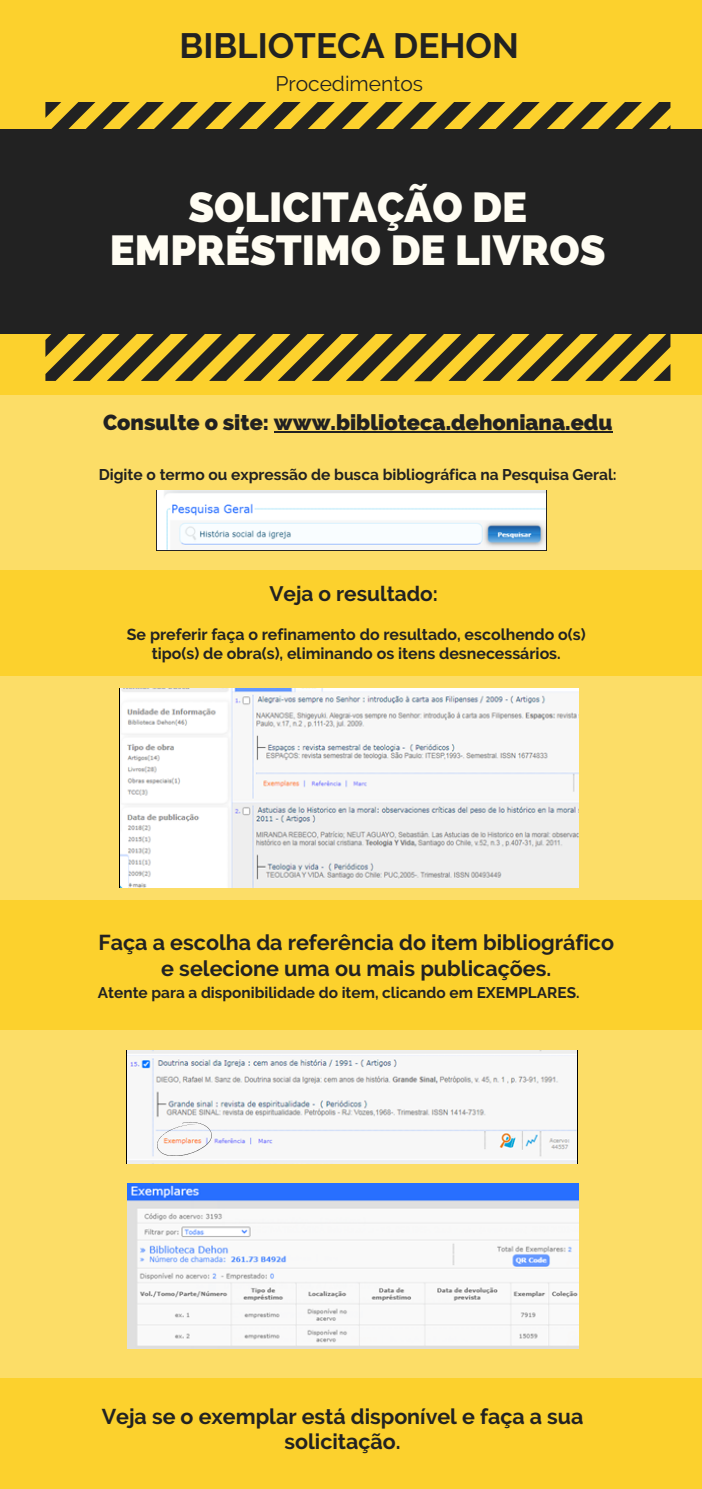
<style>
.page{position:relative;width:702px;height:1489px;background:#fff}
.page>*{position:absolute;margin:0;border:0;box-sizing:border-box;transform-origin:0 0}
.t1{font:800 41.75px/42.5px "Raleway";color:#fffdf3;text-align:center}
.t2{font:700 35px "Raleway";color:#222}
.t3{font:800 21.75px "Raleway";color:#212121}
.t4{font:700 21.5px/25.5px "Raleway";color:#222;text-align:center}
.t5{font:21px "Raleway";color:#222}
.t6{font:700 20.75px "Raleway";color:#222}
.t7{font:700 16px/19px "Raleway";color:#222;text-align:center}
.t8{font:700 15.5px "Raleway";color:#212121}
.t9{font:700 15.25px "Raleway";color:#222}
</style>
<div class="page">
<div style="left:0;top:0;width:701px;height:1489px;background:#fcd12d"></div>
<svg style="left:45px;top:102px;width:625px;height:279px"></svg>
<div style="left:0;top:129px;width:701px;height:204px;background:#222"></div>
<div style="left:0;top:395px;width:701px;height:175px;background:#fcdd67"></div>
<div style="left:0;top:676px;width:701px;height:223px;background:#fcdd67"></div>
<div style="left:0;top:1030px;width:701px;height:348px;background:#fcdd67"></div>
<img style="left:157px;top:491px;width:389px;height:60px">
<img style="left:120px;top:688px;width:458px;height:199px">
<img style="left:126px;top:1050px;width:451px;height:113px">
<img style="left:127px;top:1183px;width:451px;height:166px">
<hr style="left:274px;top:431px;width:338px;height:2px;background:#212121">
<svg style="left:157px;top:1122px;width:55px;height:34px;background:#efebea"></svg>
<h2 class="t2" style="left:179px;top:25px;width:341px">BIBLIOTECA DEHON</h2>
<p class="t5" style="left:275px;top:71px;width:149px">Procedimentos</p>
<h1 class="t1" style="left:110px;top:186px;width:497px">SOLICITAÇÃO DE<br>EMPRÉSTIMO DE LIVROS</h1>
<p class="t3" style="left:103px;top:409px;width:510px">Consulte o site: www.biblioteca.dehoniana.edu</p>
<p class="t8" style="left:99px;top:466px;width:519px">Digite o termo ou expressão de busca bibliográfica na Pesquisa Geral:</p>
<p class="t6" style="left:269px;top:582px;width:170px">Veja o resultado:</p>
<p class="t7" style="left:127px;top:625px;width:460px">Se preferir faça o refinamento do resultado, escolhendo o(s) tipo(s) de obra(s), eliminando os itens desnecessários.</p>
<p class="t4" style="left:98px;top:930px;width:517px">Faça a escolha da referência do item bibliográfico e selecione uma ou mais publicações.</p>
<p class="t9" style="left:98px;top:984px;width:483px">Atente para a disponibilidade do item, clicando em EXEMPLARES.</p>
<p class="t4" style="left:102px;top:1403px;width:483px">Veja se o exemplar está disponível e faça a sua solicitação.</p>
</div>
